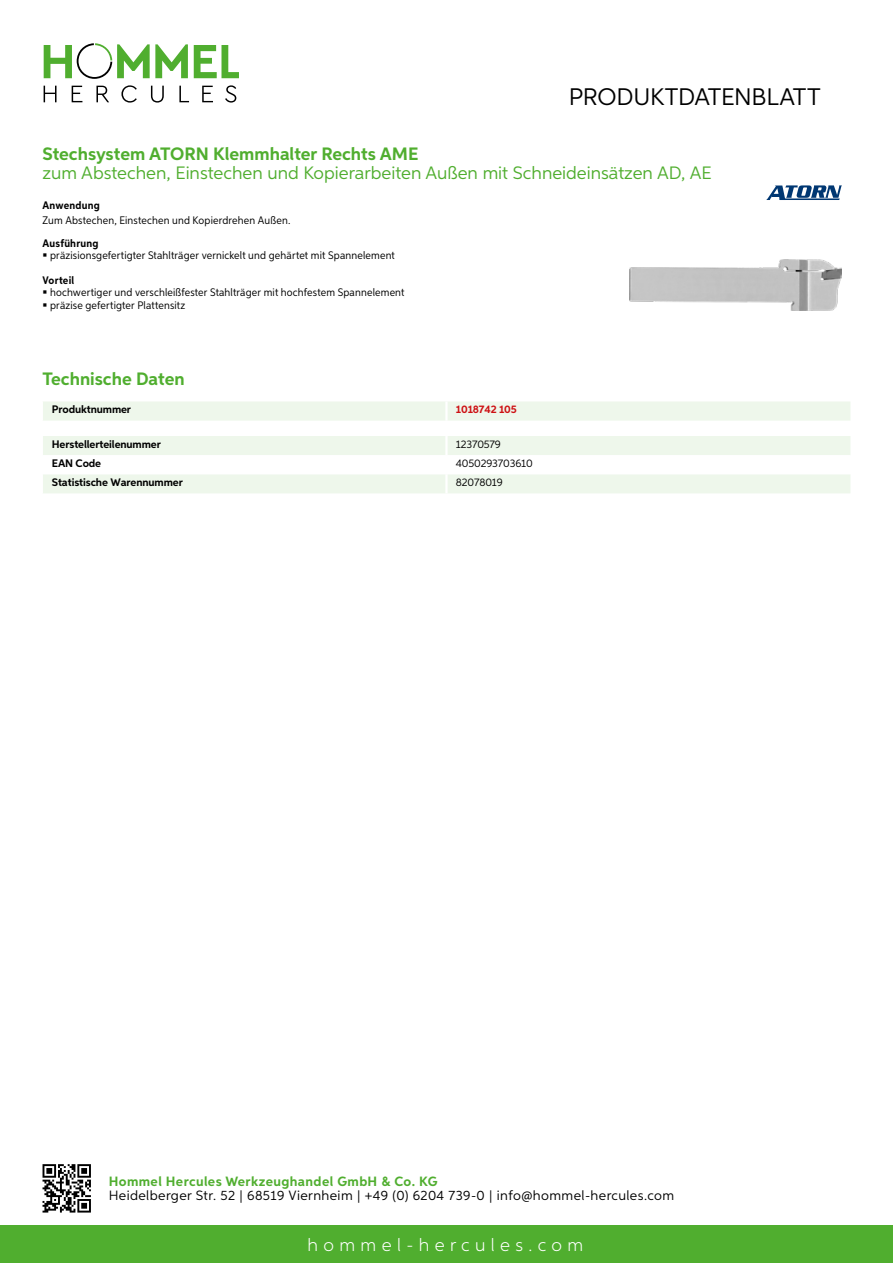
<style>
.page{position:relative;width:893px;height:1263px;background:#fff}
.page>*{position:absolute;margin:0;border:0;box-sizing:border-box;transform-origin:0 0}
.t1{font:24px "Aspira";letter-spacing:-.01em;color:#000}
.t2{font:18px "Aspira";color:#50ae2f}
.t3{font:700 18px "Aspira";color:#50ae2f}
.t4{font:300 18px "Aspira";letter-spacing:.3em;color:#fff}
.t5{font:13.5px "Aspira";letter-spacing:.03em;color:#000}
.t6{font:700 13.5px "Aspira";letter-spacing:.03em;color:#50ae2f}
.t7{font:10.95px/12.8px "Aspira Nar";letter-spacing:.015em;color:#000}
.t8{font:700 10.95px "Aspira";letter-spacing:-.01em;color:#000}
.t9{font:10.95px "Aspira";letter-spacing:-.01em;color:#000}
.t10{font:700 10.95px "Aspira Nar";letter-spacing:.02em;color:#000}
.t11{font:700 10.95px "Aspira";letter-spacing:-.01em;color:#cd1013}
</style>
<div class="page">
<div style="left:0;top:1226px;width:893px;height:37px;background:#50ae2f"></div>
<svg style="left:43px;top:1164px;width:48px;height:48px"></svg>
<svg style="left:194px;top:45px;width:45px;height:33px"></svg>
<svg style="left:44px;top:43px;width:144px;height:36px"></svg>
<svg style="left:44px;top:86px;width:13px;height:16px"></svg>
<svg style="left:72px;top:86px;width:10px;height:16px"></svg>
<svg style="left:96px;top:86px;width:13px;height:16px"></svg>
<svg style="left:121px;top:85px;width:16px;height:18px"></svg>
<svg style="left:151px;top:86px;width:13px;height:17px"></svg>
<svg style="left:179px;top:86px;width:10px;height:16px"></svg>
<svg style="left:202px;top:86px;width:11px;height:16px"></svg>
<svg style="left:225px;top:85px;width:11px;height:18px"></svg>
<div style="left:43px;top:401px;width:807px;height:20px;background:#eef7eb"></div>
<hr style="left:445px;top:401px;width:3px;height:20px;background:#fff">
<svg style="left:43px;top:436px;width:807px;height:57px"></svg>
<hr style="left:445px;top:474px;width:3px;height:19px;background:#fff">
<img style="left:629px;top:259px;width:213px;height:51px">
<svg style="left:766px;top:185px;width:76px;height:15px"></svg>
<h1 class="t1" style="left:569px;top:82px;width:253px">Produktdatenblatt</h1>
<h2 class="t3" style="left:43px;top:142px;width:377px">Stechsystem ATORN Klemmhalter Rechts AME</h2>
<h2 class="t2" style="left:43px;top:162px;width:659px">zum Abstechen, Einstechen und Kopierarbeiten Außen mit Schneideinsätzen AD, AE</h2>
<p class="t10" style="left:43px;top:199px;width:59px">Anwendung</p>
<p class="t7" style="left:43px;top:214px;width:249px">Zum Abstechen, Einstechen und Kopierdrehen Außen.</p>
<p class="t10" style="left:43px;top:236px;width:58px">Ausführung</p>
<p class="t7" style="left:50px;top:249px;width:346px">präzisionsgefertigter Stahlträger vernickelt und gehärtet mit Spannelement</p>
<p class="t10" style="left:43px;top:273px;width:33px">Vorteil</p>
<p class="t7" style="left:50px;top:286px;width:356px">hochwertiger und verschleißfester Stahlträger mit hochfestem Spannelement präzise gefertigter Plattensitz</p>
<h2 class="t3" style="left:43px;top:367px;width:144px">Technische Daten</h2>
<p class="t8" style="left:52px;top:403px;width:81px">Produktnummer</p>
<p class="t11" style="left:456px;top:403px;width:63px">1018742 105</p>
<p class="t8" style="left:52px;top:437px;width:111px">Herstellerteilenummer</p>
<p class="t9" style="left:456px;top:437px;width:47px">12370579</p>
<p class="t8" style="left:52px;top:457px;width:51px">EAN Code</p>
<p class="t9" style="left:456px;top:457px;width:79px">4050293703610</p>
<p class="t8" style="left:52px;top:476px;width:132px">Statistische Warennummer</p>
<p class="t9" style="left:456px;top:476px;width:48px">82078019</p>
<p class="t6" style="left:109px;top:1172px;width:330px">Hommel Hercules Werkzeughandel GmbH &amp; Co. KG</p>
<p class="t5" style="left:109px;top:1187px;width:567px">Heidelberger Str. 52 | 68519 Viernheim | +49 (0) 6204 739-0 | info@hommel-hercules.com</p>
<h2 class="t4" style="left:307px;top:1234px;width:277px">hommel-hercules.com</h2>
</div>
